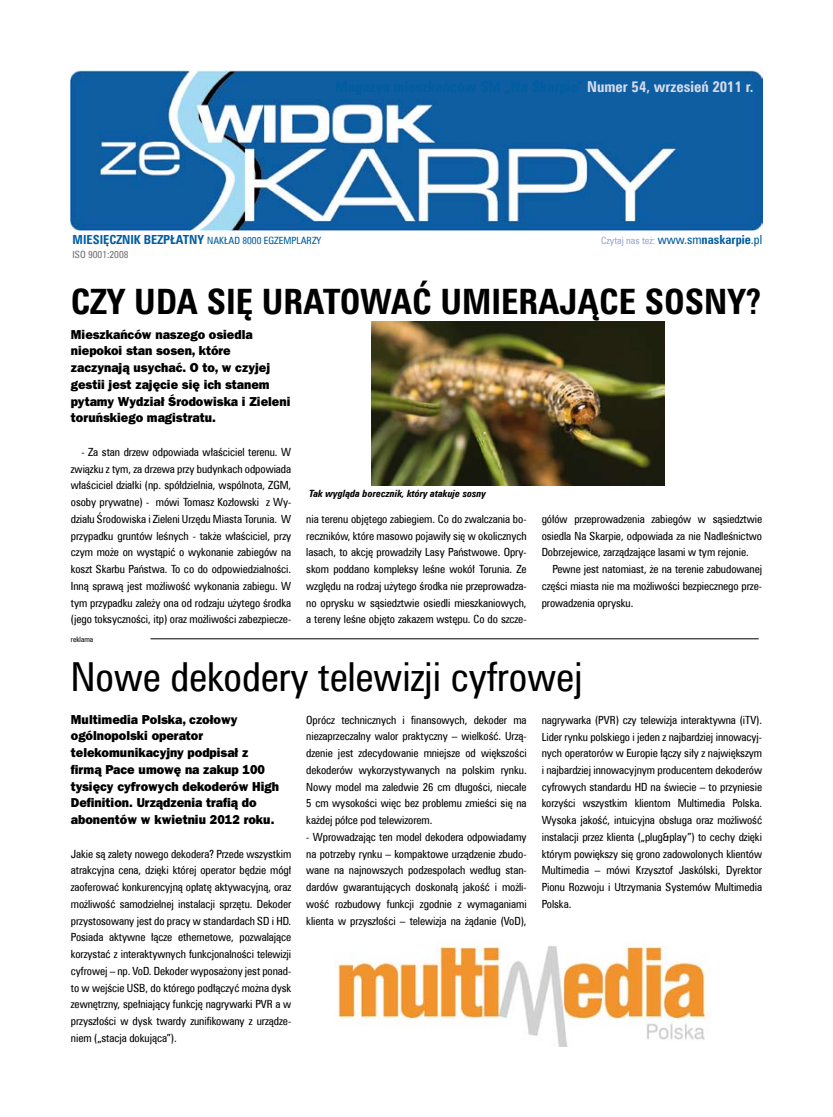
<style>
.page{position:relative;width:833px;height:1117px;background:#fff}
.page>*{position:absolute;margin:0;border:0;box-sizing:border-box;transform-origin:0 0}
.t1{font:40px "Zurich Cn EU";color:#000}
.t2{font:700 35px "Zurich Cn EU";color:#000}
.t3{font:800 13px/16.8px "Franklin Gothic Pl";color:#000;scale:.96 1}
.t4{font:11.25px/16.8px "Zurich Cn EU";letter-spacing:-.005em;color:#000;text-align:justify}
.t5{font:10px "Zurich Cn EU";color:#005da2}
.t6{font:italic 700 10px "Zurich Cn EU";color:#000}
.t7{font:10px "Zurich Cn EU";color:#94a7cf}
.t8{font:10px "Zurich Cn EU";letter-spacing:-.005em;color:#707173}
.t9{font:7.5px "Zurich Cn EU";color:#000}
.s1{font-weight:700;font-size:12.5px}
.s2{font-size:12.5px;color:#005da2}
.s3{font-weight:700;font-size:12.5px;color:#005da2}
</style>
<div class="page">
<img style="left:71px;top:71px;width:691px;height:159px">
<hr style="left:150px;top:638px;width:608px;height:1px;background:#000">
<img style="left:337px;top:941px;width:373px;height:104px">
<img style="left:371px;top:321px;width:293px;height:164px">
<p class="t5" style="left:73px;top:235px;width:250px"><span class="s1">MIESIĘCZNIK BEZPŁATNY</span> NAKŁAD 8000 EGZEMPLARZY</p>
<p class="t7" style="left:601px;top:235px;width:162px">Czytaj nas też: <span class="s2">www.sm</span><span class="s3">naskarpie</span><span class="s2">.pl</span></p>
<p class="t8" style="left:73px;top:248px;width:57px">ISO 9001:2008</p>
<h2 class="t2" style="left:71px;top:279px;width:691px">Czy uda się uratować umie rające sosny?</h2>
<p class="t3" style="left:71px;top:326px;width:230px">Mieszkańców naszego osiedla niepokoi stan sosen, które zaczynają usychać. O to, w czyjej gestii jest zajęcie się ich stanem pytamy Wydział Środowiska i Zieleni toruńskiego magistratu.</p>
<p class="t4" style="left:71px;top:443px;width:222px;text-indent:11px">- Za stan drzew odpowiada właściciel terenu. W związku z tym, za drzewa przy budynkach odpowiada właściciel działki (np. spółdzielnia, wspólnota, ZGM, osoby prywatne) - mówi Tomasz Kozłowski z Wy&shy;działu Środowiska i Zieleni Urzędu Miasta Torunia. W przypadku gruntów leśnych - także właściciel, przy czym może on wystąpić o wykonanie zabiegów na koszt Skarbu Państwa. To co do odpowiedzialności.<br>Inną sprawą jest możliwość wykonania zabiegu. W tym przypadku zależy ona od rodzaju użytego środka (jego toksyczności, itp) oraz możliwości zabezpiecze-</p>
<p class="t9" style="left:71px;top:634px;width:24px">reklama</p>
<p class="t6" style="left:309px;top:487px;width:178px">Tak wygląda borecznik, który atakuje sosny</p>
<p class="t4" style="left:306px;top:510px;width:222px">nia terenu objętego zabiegiem. Co do zwalczania bo&shy;reczników, które masowo pojawiły się w okolicznych lasach, to akcję prowadziły Lasy Państwowe. Opry&shy;skom poddano kompleksy leśne wokół Torunia. Ze względu na rodzaj użytego środka nie przeprowadza&shy;no oprysku w sąsiedztwie osiedli mieszkaniowych, a tereny leśne objęto zakazem wstępu. Co do szcze-</p>
<p class="t4" style="left:541px;top:510px;width:222px">gółów przeprowadzenia zabiegów w sąsiedztwie osiedla Na Skarpie, odpowiada za nie Nadleśnictwo Dobrzejewice, zarządzające lasami w tym rejonie.</p>
<p class="t4" style="left:541px;top:560px;width:222px;text-indent:11px">Pewne jest natomiast, że na terenie zabudowanej części miasta nie ma możliwości bezpiecznego prze&shy;prowadzenia oprysku.</p>
<h1 class="t1" style="left:71px;top:652px;width:513px">Nowe dekodery telewizji cyfrowej</h1>
<p class="t3" style="left:71px;top:710px;width:218px">Multimedia Polska, czołowy ogólnopolski operator telekomunikacyjny podpisał z firmą Pace umowę na zakup 100 tysięcy cyfrowych dekoderów High<br>Definition. Urządzenia trafią do abonentów w kwietniu 2012 roku.</p>
<p class="t4" style="left:71px;top:844px;width:222px">Jakie są zalety nowego dekodera? Przede wszystkim atrakcyjna cena, dzięki której operator będzie mógł zaoferować konkurencyjną opłatę aktywacyjną, oraz możliwość samodzielnej instalacji sprzętu. Dekoder przystosowany jest do pracy w standardach SD i HD.<br>Posiada aktywne łącze ethernetowe, pozwalające korzystać z interaktywnych funkcjonalności telewizji cyfrowej – np. VoD. Dekoder wyposażony jest ponad&shy;to w wejście USB, do którego podłączyć można dysk zewnętrzny, spełniający funkcję nagrywarki PVR a w przyszłości w dysk twardy zunifikowany z urządze&shy;niem („stacja dokująca”).</p>
<p class="t4" style="left:306px;top:711px;width:222px">Oprócz technicznych i finansowych, dekoder ma niezaprzeczalny walor praktyczny – wielkość. Urzą&shy;dzenie jest zdecydowanie mniejsze od większości dekoderów wykorzystywanych na polskim rynku.<br>Nowy model ma zaledwie 26 cm długości, niecałe 5 cm wysokości więc bez problemu zmieści się na każdej półce pod telewizorem.</p>
<p class="t4" style="left:306px;top:828px;width:222px">- Wprowadzając ten model dekodera odpowiadamy na potrzeby rynku – kompaktowe urządzenie zbudo&shy;wane na najnowszych podzespołach według stan&shy;dardów gwarantujących doskonałą jakość i możli&shy;wość rozbudowy funkcji zgodnie z wymaganiami klienta w przyszłości – telewizja na żądanie (VoD),</p>
<p class="t4" style="left:541px;top:711px;width:222px">nagrywarka (PVR) czy telewizja interaktywna (iTV).<br>Lider rynku polskiego i jeden z najbardziej innowacyj&shy;nych operatorów w Europie łączy siły z największym i najbardziej innowacyjnym producentem dekoderów cyfrowych standardu HD na świecie – to przyniesie korzyści wszystkim klientom Multimedia Polska.<br>Wysoka jakość, intuicyjna obsługa oraz możliwość instalacji przez klienta („plug&amp;play”) to cechy dzięki którym powiększy się grono zadowolonych klientów Multimedia – mówi Krzysztof Jaskólski, Dyrektor Pionu Rozwoju i Utrzymania Systemów Multimedia Polska.</p>
</div>
